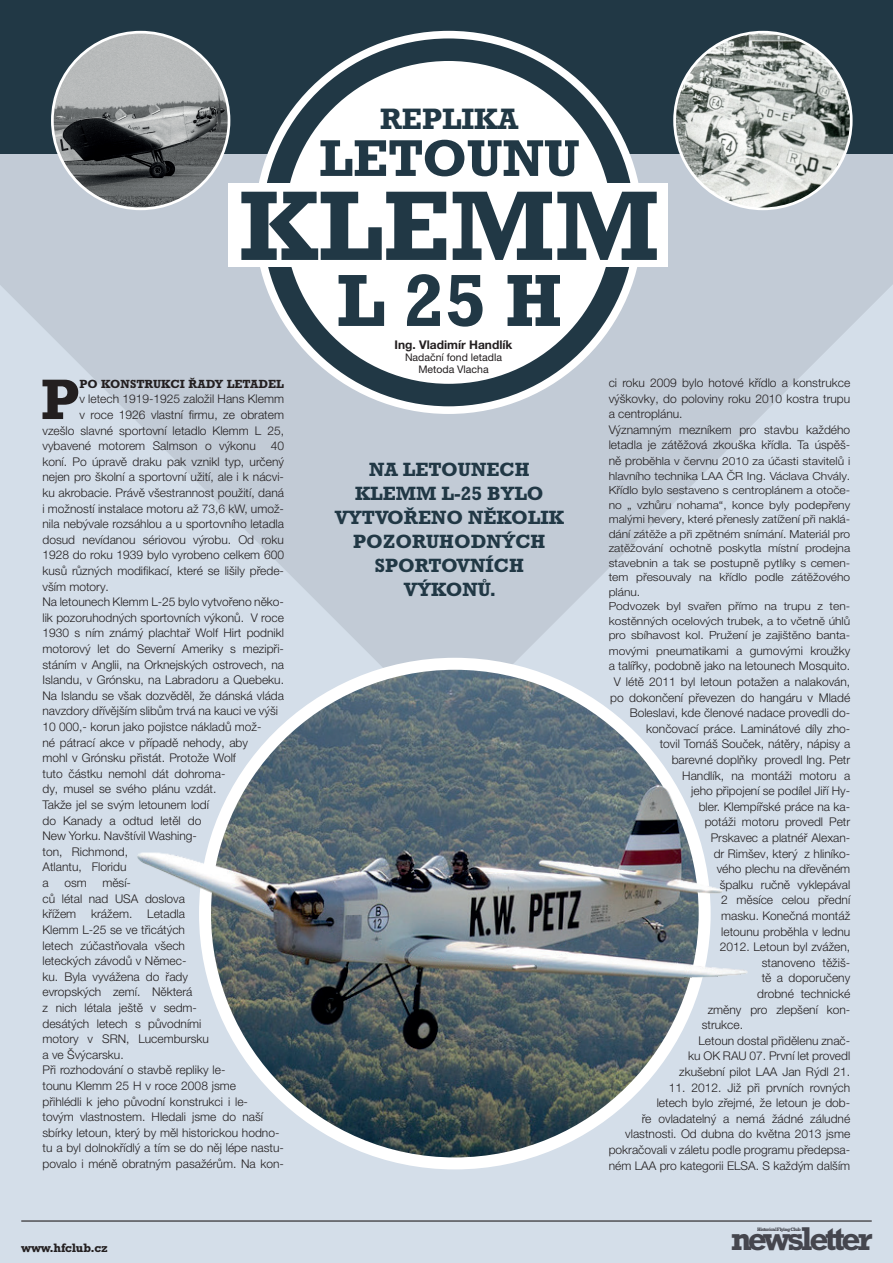
<style>
.page{position:relative;width:893px;height:1263px;background:#d4dee9}
.page>*{position:absolute;margin:0;border:0;box-sizing:border-box;transform-origin:0 0}
.t1{font:700 100.5px "Rockwell CE";color:#213845}
.t2{font:700 75px "Rockwell CE";color:#213845}
.t3{font:700 57.9px "Rockwell CE";color:#231f20}
.t4{font:700 52.5px "Rockwell CE";color:#213845}
.t5{font:700 33.45px "Rockwell CE";letter-spacing:-.1em;color:#545156}
.t6{font:700 30px "Rockwell CE";color:#213845}
.t7{font:700 19.5px/24px "Rockwell CE";color:#213845;text-align:center}
.t8{font:700 12.45px "Rockwell CE";letter-spacing:-.02em;color:#231f20}
.t9{font:300 12px/15.6px "Helvetica Neue LT Pro";color:#231f20}
.t10{font:700 12px "Rockwell CE";color:#231f20}
.t11{font:700 12px "Helvetica Neue LT Pro";color:#231f20}
.t12{font:300 11.1px/14.5px "Helvetica Neue LT Pro";color:#231f20;scale:1.08 1}
.t13{font:10.5px/12px "Helvetica Neue LT Pro";color:#231f20;text-align:center}
.t14{font:700 4.95px "Rockwell CE";letter-spacing:-.1em;color:#545156}
.s1{font-size:12px}
.s2{font-size:11.1px}
</style>
<div class="page">
<svg style="left:0;top:153px;width:893px;height:511px;fill:#c2cbd6"></svg>
<div style="left:0;top:0;width:893px;height:153px;background:#213845"></div>
<hr style="left:21px;top:1220px;width:851px;height:1px;background:#231f20">
<svg style="left:255px;top:31px;width:388px;height:383px;fill:#fcfcfc"></svg>
<div style="left:274px;top:50px;width:349px;height:345px;background:#fff;border-radius:50%"></div>
<div style="left:263px;top:38px;width:372px;height:368px;border:22px solid #213845;border-radius:50%"></div>
<div style="left:229px;top:183px;width:439px;height:84px;background:#fff"></div>
<img style="left:52px;top:32px;width:177px;height:177px;border-radius:88px">
<img style="left:675px;top:32px;width:176px;height:177px;border-radius:88px">
<img style="left:137px;top:664px;width:611px;height:499px">
<h3 class="t6" style="left:380px;top:102px;width:140px">REPLIKA</h3>
<h3 class="t4" style="left:319px;top:128px;width:262px">LETOUNU</h3>
<h1 class="t1" style="left:239px;top:168px;width:421px">KLEMM</h1>
<h2 class="t2" style="left:336px;top:257px;width:227px">L 25 H</h2>
<h3 class="t3" style="left:41px;top:366px;width:40px">P</h3>
<p class="t10" style="left:79px;top:377px;width:206px">PO KONSTRUKCI ŘADY LETADEL</p>
<p class="t9" style="left:79px;top:391px;width:206px">v letech 1919-1925 založil Hans Klemm</p>
<p class="t9" style="left:79px;top:407px;width:206px">v roce 1926 vlastní firmu, ze obratem</p>
<p class="t9" style="left:43px;top:422px;width:243px">vzešlo slavné sportovní letadlo Klemm L 25,</p>
<p class="t9" style="left:43px;top:438px;width:243px">vybavené motorem Salmson o výkonu 40</p>
<p class="t9" style="left:43px;top:453px;width:243px">koní. Po úpravě draku pak vznikl typ, určený</p>
<p class="t9" style="left:43px;top:469px;width:243px">nejen pro školní a sportovní užití, ale i k nácvi-</p>
<p class="t9" style="left:43px;top:485px;width:243px">ku akrobacie. Právě všestrannost použití, daná</p>
<p class="t9" style="left:43px;top:500px;width:243px">i možností instalace motoru až 73,6 kW, umož-</p>
<p class="t9" style="left:43px;top:516px;width:243px">nila nebývale rozsáhlou a u sportovního letadla</p>
<p class="t9" style="left:43px;top:531px;width:243px">dosud nevídanou sériovou výrobu. Od roku</p>
<p class="t9" style="left:43px;top:547px;width:243px">1928 do roku 1939 bylo vyrobeno celkem 600</p>
<p class="t9" style="left:43px;top:563px;width:243px">kusů různých modifikací, které se lišily přede-</p>
<p class="t9" style="left:43px;top:578px;width:68px">vším motory.</p>
<p class="t9" style="left:43px;top:594px;width:243px">Na letounech Klemm L-25 bylo vytvořeno něko-</p>
<p class="t9" style="left:43px;top:609px;width:243px">lik pozoruhodných sportovních výkonů. V roce</p>
<p class="t9" style="left:43px;top:625px;width:243px">1930 s ním známý plachtař Wolf Hirt podnikl</p>
<p class="t9" style="left:43px;top:641px;width:243px">motorový let do Severní Ameriky s mezipři-</p>
<p class="t9" style="left:43px;top:656px;width:243px">stáním v Anglii, na Orknejských ostrovech, na</p>
<p class="t9" style="left:43px;top:672px;width:243px">Islandu, v Grónsku, na Labradoru a Quebeku.</p>
<p class="t9" style="left:43px;top:687px;width:243px">Na Islandu se však dozvěděl, že dánská vláda</p>
<p class="t9" style="left:43px;top:703px;width:237px">navzdory dřívějším slibům trvá na kauci ve výši</p>
<p class="t9" style="left:43px;top:719px;width:221px">10 000,- korun jako pojistce nákladů mož-</p>
<p class="t9" style="left:43px;top:734px;width:207px">né pátrací akce v případě nehody, aby</p>
<p class="t9" style="left:43px;top:750px;width:195px">mohl v Grónsku přistát. Protože Wolf</p>
<p class="t9" style="left:43px;top:765px;width:185px">tuto částku nemohl dát dohroma-</p>
<p class="t9" style="left:43px;top:781px;width:176px">dy, musel se svého plánu vzdát.</p>
<p class="t9" style="left:43px;top:797px;width:168px">Takže jel se svým letounem lodí</p>
<p class="t9" style="left:43px;top:812px;width:161px">do Kanady a odtud letěl do</p>
<p class="t9" style="left:43px;top:828px;width:156px">New Yorku. Navštívil Washing-</p>
<p class="t9" style="left:43px;top:843px;width:87px">ton, Richmond,</p>
<p class="t9" style="left:43px;top:859px;width:86px">Atlantu, Floridu</p>
<p class="t9" style="left:43px;top:875px;width:8px">a</p>
<p class="t9" style="left:64px;top:875px;width:24px">osm</p>
<p class="t9" style="left:43px;top:875px;width:243px;text-indent:60px">měsí-<br>ců létal nad USA doslova<br>křížem krážem. Letadla<br>Klemm L-25 se ve třicátých<br>letech zúčastňovala všech<br>leteckých závodů v Němec-<br>ku. Byla vyvážena do řady<br>evropských zemí. Některá<br>z nich létala ještě v sedm-<br>desátých letech s původními<br>motory v SRN, Lucembursku<br>a ve Švýcarsku.<br>Při rozhodování o stavbě repliky le-<br>tounu Klemm 25 H v roce 2008 jsme<br>přihlédli k jeho původní konstrukci i le-<br>tovým vlastnostem. Hledali jsme do naší sbírky letoun, který by měl historickou hodno&shy;tu a byl dolnokřídlý a tím se do něj lépe nastu&shy;povalo i méně obratným pasažérům. Na kon-</p>
<p class="t8" style="left:21px;top:1240px;width:88px">www.hfclub.cz</p>
<p class="t11" style="left:395px;top:337px;width:119px">Ing. Vladimír Handlík</p>
<p class="t13" style="left:405px;top:351px;width:99px">Nadační fond letadla<br>Metoda Vlacha</p>
<h3 class="t7" style="left:335px;top:457px;width:231px">NA LETOUNECH<br>KLEMM L-25 BYLO<br>VYTVOŘENO NĚKOLIK<br>POZORUHODNÝCH<br>SPORTOVNÍCH<br>VÝKONŮ.</h3>
<p class="t9" style="left:609px;top:375px;width:243px">ci roku 2009 bylo hotové křídlo a konstrukce výškovky, do poloviny roku 2010 kostra trupu a centroplánu.<br>Významným mezníkem pro stavbu každého letadla je zátěžová zkouška křídla. Ta úspěš-</p>
<p class="t12" style="left:609px;top:454px;width:225px"><span class="s1">ně pro</span>běhla v červnu 2010 za účasti stavitelů i hlavního technika LAA ČR Ing. Václava Chvály.<br>Křídlo bylo sestaveno s centroplánem a otoče&shy;no „ vzhůru nohama“, konce byly podepřeny malými hevery, které přenesly zatížení při naklá&shy;dání zátěže a při zpětném snímání. Materiál pro zatěžování ochotně poskytla místní prodejna stavebnin a tak se postupně pytlíky s cemen&shy;tem přesouvaly na křídlo podle zátěžového plánu.<br>Podvozek byl svařen přímo na trupu z ten&shy;kostěnných ocelových trubek, a to včetně úhlů pro sbíhavost kol. Pružení je zajištěno banta-</p>
<p class="t9" style="left:609px;top:642px;width:243px"><span class="s2">movými pne</span>umatikami a gumovými kroužky</p>
<p class="t9" style="left:609px;top:658px;width:243px">a talířky, podobně jako na letounech Mosquito.</p>
<p class="t9" style="left:614px;top:674px;width:238px">V létě 2011 byl letoun potažen a nalakován,</p>
<p class="t9" style="left:610px;top:689px;width:242px">po dokončení převezen do hangáru v Mladé</p>
<p class="t9" style="left:630px;top:705px;width:222px">Boleslavi, kde členové nadace provedli do-</p>
<p class="t9" style="left:646px;top:720px;width:205px">končovací práce. Laminátové díly zho-</p>
<p class="t9" style="left:660px;top:736px;width:192px">tovil Tomáš Souček, nátěry, nápisy a</p>
<p class="t9" style="left:672px;top:752px;width:180px">barevné doplňky provedl Ing. Petr</p>
<p class="t9" style="left:682px;top:767px;width:169px">Handlík, na montáži motoru a</p>
<p class="t9" style="left:691px;top:783px;width:161px">jeho připojení se podílel Jiří Hy-</p>
<p class="t9" style="left:699px;top:798px;width:153px">bler. Klempířské práce na ka-</p>
<p class="t9" style="left:705px;top:814px;width:147px">potáži motoru provedl Petr</p>
<p class="t9" style="left:711px;top:830px;width:141px">Prskavec a platnéř Alexan-</p>
<p class="t9" style="left:714px;top:845px;width:138px">dr Rimšev, který z hliníko-</p>
<p class="t9" style="left:717px;top:861px;width:135px">vého plechu na dřevěném</p>
<p class="t9" style="left:720px;top:876px;width:132px">špalku ručně vyklepával</p>
<p class="t9" style="left:721px;top:892px;width:131px">2 měsíce celou přední</p>
<p class="t9" style="left:721px;top:908px;width:130px">masku. Konečná montáž</p>
<p class="t9" style="left:721px;top:923px;width:131px">letounu proběhla v lednu</p>
<p class="t9" style="left:720px;top:939px;width:132px">2012. Letoun byl zvážen,</p>
<p class="t9" style="left:762px;top:954px;width:90px">stanoveno těžiš-</p>
<p class="t9" style="left:762px;top:970px;width:90px">tě a doporučeny</p>
<p class="t9" style="left:757px;top:986px;width:94px">drobné technické</p>
<p class="t9" style="left:708px;top:1001px;width:144px">změny pro zlepšení kon-</p>
<p class="t9" style="left:702px;top:1017px;width:43px">strukce.</p>
<p class="t9" style="left:698px;top:1032px;width:153px">Letoun dostal přidělenu znač-</p>
<p class="t9" style="left:688px;top:1048px;width:163px">ku OK RAU 07. První let provedl</p>
<p class="t9" style="left:679px;top:1064px;width:172px">zkušební pilot LAA Jan Rýdl 21.</p>
<p class="t9" style="left:609px;top:1079px;width:243px;text-align:right">11. 2012. Již při prvních rovných<br>letech bylo zřejmé, že letoun je dob-<br>ře ovladatelný a nemá žádné záludné vlastnosti. Od dubna do května 2013 jsme pokračovali v záletu podle programu předepsa&shy;ném LAA pro kategorii ELSA. S každým dalším</p>
<h3 class="t5" style="left:730px;top:1219px;width:144px">newsletter</h3>
<p class="t14" style="left:757px;top:1226px;width:45px">Historical Flying Club</p>
</div>
